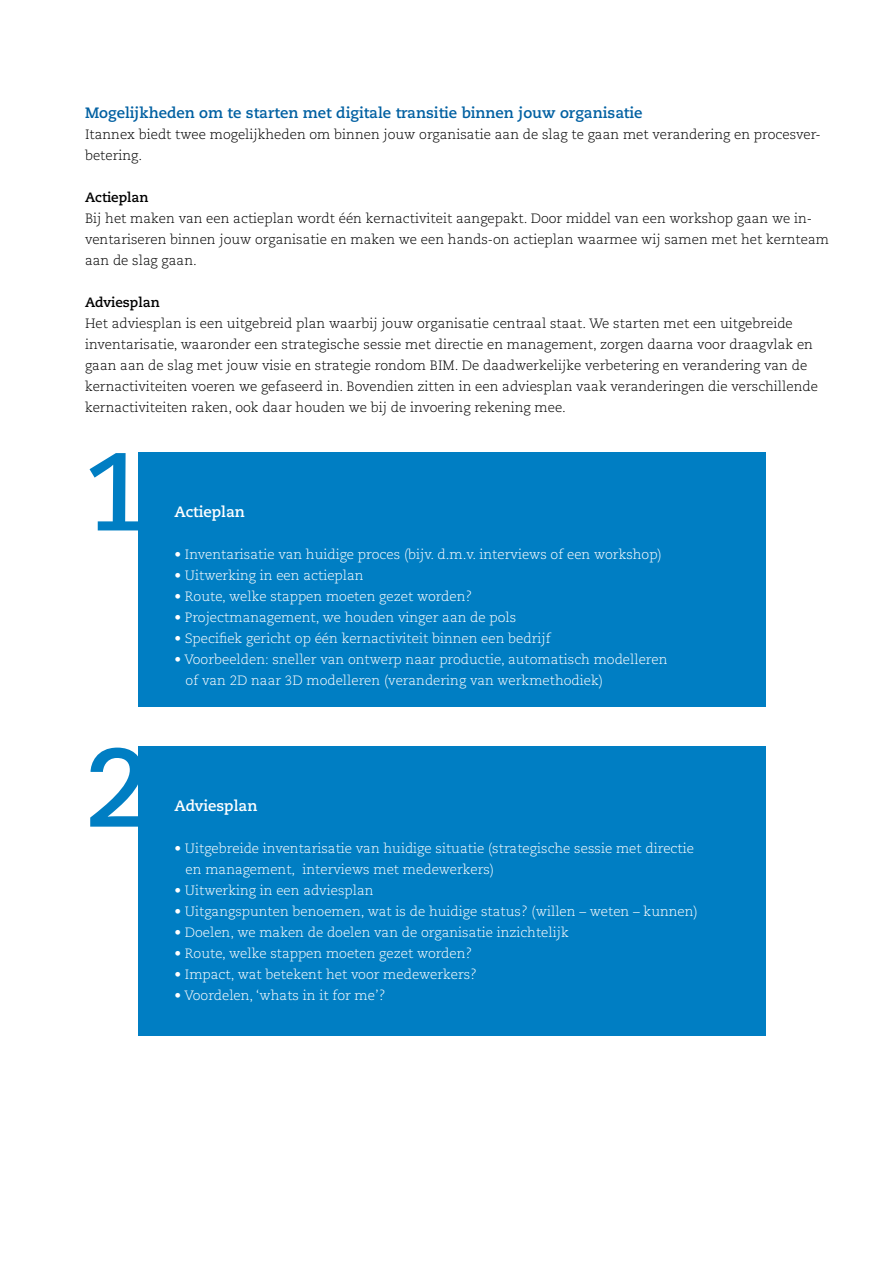
<style>
.page{position:relative;width:893px;height:1263px;background:#fff}
.page>*{position:absolute;margin:0;border:0;box-sizing:border-box;transform-origin:0 0}
.t1{font:700 110.55px "Caecilia LT Std";color:#007ec3}
.t2{font:700 15px "Caecilia LT Std";color:#0060a2}
.t3{font:700 15px "Caecilia LT Std";color:#fff}
.t4{font:300 13.5px/21px "Caecilia LT Std";color:#000}
.t5{font:300 13.5px/21px "Caecilia LT Std";color:#fff}
.t6{font:700 13.5px "Caecilia LT Std";color:#000}
</style>
<div class="page">
<div style="left:138px;top:452px;width:627px;height:254px;background:#007ec3"></div>
<div style="left:138px;top:746px;width:627px;height:289px;background:#007ec3"></div>
<p class="t2" style="left:85px;top:104px;width:559px">Mogelijkheden om te starten met digitale transitie binnen jouw organisatie</p>
<p class="t4" style="left:85px;top:124px;width:737px">Itannex biedt twee mogelijkheden om binnen jouw organisatie aan de slag te gaan met verandering en procesver&shy;betering.</p>
<p class="t6" style="left:85px;top:189px;width:65px">Actieplan</p>
<p class="t4" style="left:85px;top:208px;width:745px">Bij het maken van een actieplan wordt één kernactiviteit aangepakt. Door middel van een workshop gaan we in&shy;ventariseren binnen jouw organisatie en maken we een hands-on actieplan waarmee wij samen met het kernteam aan de slag gaan.</p>
<p class="t6" style="left:85px;top:294px;width:76px">Adviesplan</p>
<p class="t4" style="left:85px;top:313px;width:734px">Het adviesplan is een uitgebreid plan waarbij jouw organisatie centraal staat. We starten met een uitgebreide inventarisatie, waaronder een strategische sessie met directie en management, zorgen daarna voor draagvlak en gaan aan de slag met jouw visie en strategie rondom BIM. De daadwerkelijke verbetering en verandering van de kernactiviteiten voeren we gefaseerd in. Bovendien zitten in een adviesplan vaak veranderingen die verschillende kernactiviteiten raken, ook daar houden we bij de invoering rekening mee.</p>
<h1 class="t1" style="left:83px;top:427px;width:67px">1</h1>
<h1 class="t1" style="left:85px;top:723px;width:67px">2</h1>
<p class="t3" style="left:174px;top:503px;width:72px">Actieplan</p>
<p class="t5" style="left:174px;top:544px;width:489px">• Inventarisatie van huidige proces (bijv. d.m.v. interviews of een workshop)</p>
<p class="t5" style="left:174px;top:565px;width:191px">• Uitwerking in een actieplan</p>
<p class="t5" style="left:174px;top:586px;width:299px">• Route, welke stappen moeten gezet worden?</p>
<p class="t5" style="left:174px;top:607px;width:343px">• Projectmanagement, we houden vinger aan de pols</p>
<p class="t5" style="left:174px;top:628px;width:378px">• Specifiek gericht op één kernactiviteit binnen een bedrijf</p>
<p class="t5" style="left:186px;top:649px;width:483px;text-indent:-11px">• Voorbeelden: sneller van ontwerp naar productie, automatisch modelleren of van 2D naar 3D modelleren (verandering van werkmethodiek)</p>
<p class="t3" style="left:174px;top:797px;width:85px">Adviesplan</p>
<p class="t5" style="left:186px;top:838px;width:510px;text-indent:-11px">• Uitgebreide inventarisatie van huidige situatie (strategische sessie met directie en management, interviews met medewerkers)</p>
<p class="t5" style="left:174px;top:880px;width:201px">• Uitwerking in een adviesplan</p>
<p class="t5" style="left:174px;top:901px;width:525px">• Uitgangspunten benoemen, wat is de huidige status? (willen – weten – kunnen)</p>
<p class="t5" style="left:174px;top:922px;width:396px">• Doelen, we maken de doelen van de organisatie inzichtelijk</p>
<p class="t5" style="left:174px;top:943px;width:299px">• Route, welke stappen moeten gezet worden?</p>
<p class="t5" style="left:174px;top:964px;width:304px">• Impact, wat betekent het voor medewerkers?</p>
<p class="t5" style="left:174px;top:985px;width:213px">• Voordelen, ‘whats in it for me’?</p>
</div>
